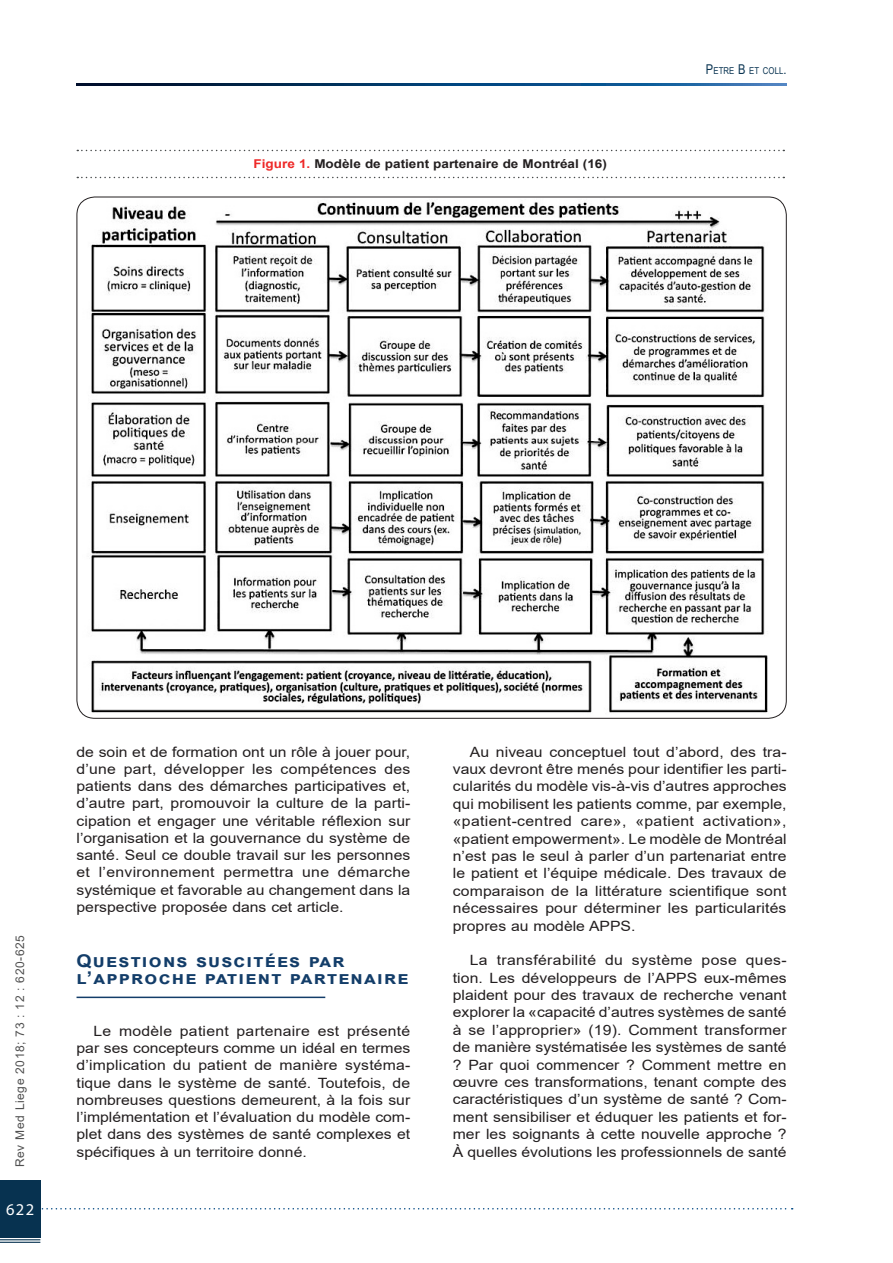
<style>
.page{position:relative;width:893px;height:1263px;background:#fff}
.page>*{position:absolute;margin:0;border:0;box-sizing:border-box;transform-origin:0 0}
.Titre_1_2018{font:700 17.55px/16.5px "Arial";letter-spacing:.065em;color:#133d69;scale:1.11 1}
.t1{font:16.5px "Myriad Pro";color:#fff}
.Texte_2018{font:14.1px/17.4px "Arial";color:#231f20;text-align:justify;scale:1.11 1}
.Légendes_Tab_et_Fig{font:700 12.15px "Arial";color:#231f20;scale:1.11 1}
.t2{font:12px "Arial";letter-spacing:.05em;color:#505050}
.t3{font:9.45px "Arial Narrow";letter-spacing:.015em;color:#073250}
.s1{color:#ee2928}
.s2{font-size:13.5px}
</style>
<div class="page">
<svg style="left:40px;top:1208px;width:753px;height:1px"></svg>
<div style="left:0;top:1180px;width:40px;height:57px;background:#073250"></div>
<hr style="left:0;top:1239px;width:40px;height:1px;background:#073250">
<hr style="left:0;top:1242px;width:40px;height:1px;background:#073250">
<svg style="left:77px;top:84px;width:710px;height:1px"></svg>
<hr style="left:77px;top:996px;width:248px;height:2px;background:#133d69">
<img style="left:77px;top:197px;width:709px;height:521px">
<svg style="left:77px;top:150px;width:707px;height:1px"></svg>
<svg style="left:77px;top:177px;width:707px;height:1px"></svg>
<p class="Légendes_Tab_et_Fig" style="left:254px;top:155px;width:320px"><span class="s1">Figure 1.</span> Modèle de patient partenaire de Montréal (16)</p>
<p class="t3" style="left:706px;top:63px;width:82px"><span class="s2">P</span>ETRE <span class="s2">B</span> ET COLL<span class="s2">.</span></p>
<p class="t2" style="left:12px;top:1167px;width:234px;rotate:-90deg">Rev Med Liege 2018; 73 : 12 : 620-625</p>
<p class="t1" style="left:6px;top:1199px;width:29px">622</p>
<p class="Texte_2018" style="left:77px;top:743px;width:302px">de soin et de formation ont un rôle à jouer pour, d’une part, développer les compétences des patients dans des démarches participatives et, d’autre part, promouvoir la culture de la parti&shy;cipation et engager une véritable réflexion sur l’organisation et la gouvernance du système de santé. Seul ce double travail sur les personnes et l’environnement permettra une démarche systémique et favorable au changement dans la perspective proposée dans cet article.</p>
<p class="Titre_1_2018" style="left:77px;top:953px;width:301px">Questions suscitées par l’approche patient partenaire</p>
<p class="Texte_2018" style="left:77px;top:1022px;width:302px;text-indent:17px">Le modèle patient partenaire est présenté par ses concepteurs comme un idéal en termes d’implication du patient de manière systéma&shy;tique dans le système de santé. Toutefois, de nombreuses questions demeurent, à la fois sur l’implémentation et l’évaluation du modèle com&shy;plet dans des systèmes de santé complexes et spécifiques à un territoire donné.</p>
<p class="Texte_2018" style="left:453px;top:743px;width:302px;text-indent:17px">Au niveau conceptuel tout d’abord, des tra&shy;vaux devront être menés pour identifier les parti&shy;cularités du modèle vis-à-vis d’autres approches qui mobilisent les patients comme, par exemple, «patient-centred care», «patient activation», «patient empowerment». Le modèle de Montréal n’est pas le seul à parler d’un partenariat entre le patient et l’équipe médicale. Des travaux de comparaison de la littérature scientifique sont nécessaires pour déterminer les particularités propres au modèle APPS.</p>
<p class="Texte_2018" style="left:453px;top:951px;width:302px;text-indent:17px">La transférabilité du système pose ques&shy;tion. Les développeurs de l’APPS eux-mêmes plaident pour des travaux de recherche venant explorer la «capacité d’autres systèmes de santé à se l’approprier» (19). Comment transformer de manière systématisée les systèmes de santé ? Par quoi commencer ? Comment mettre en œuvre ces transformations, tenant compte des caractéristiques d’un système de santé ? Com&shy;ment sensibiliser et éduquer les patients et for&shy;mer les soignants à cette nouvelle approche ?<br>À quelles évolutions les professionnels de santé</p>
</div>
